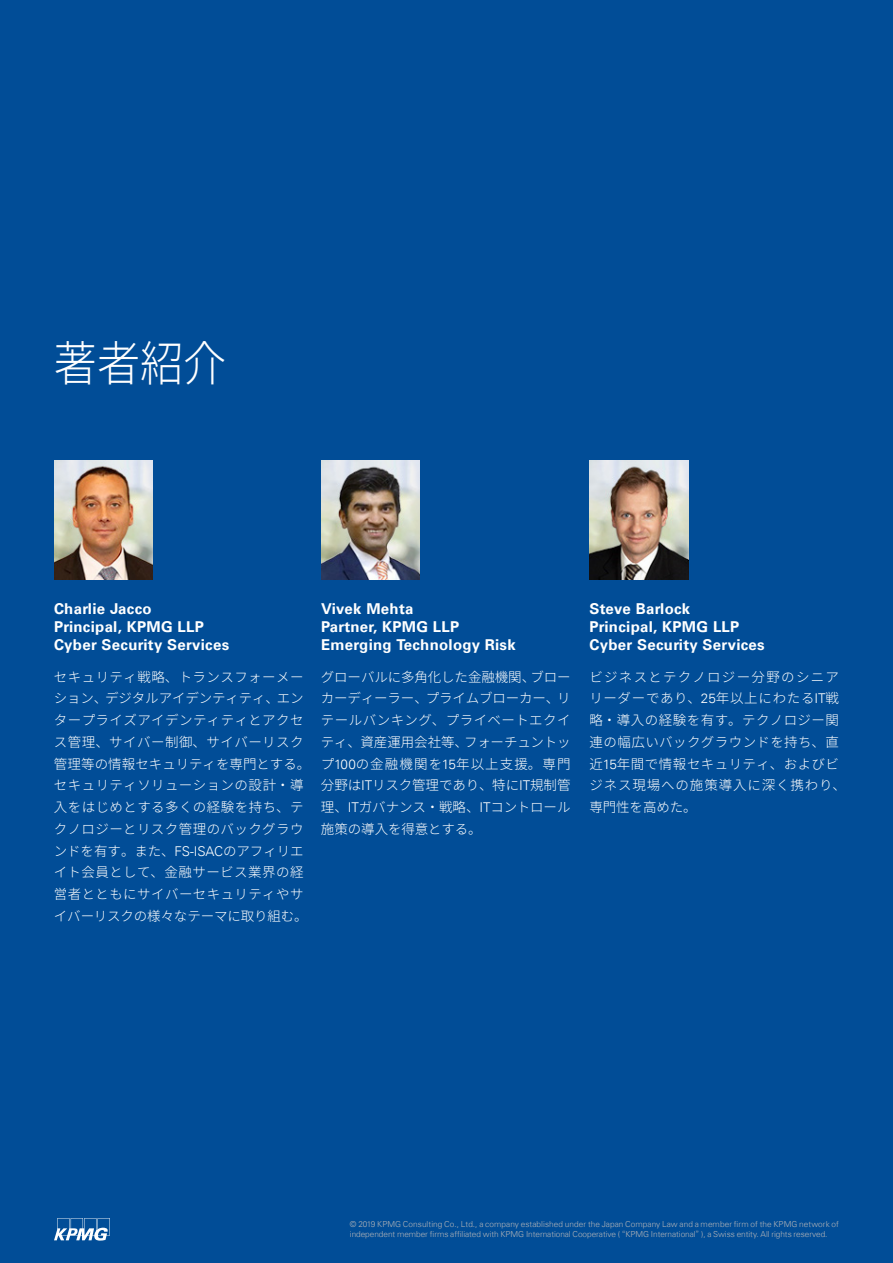
<style>
.page{position:relative;width:893px;height:1263px;background:#fff}
.page>*{position:absolute;margin:0;border:0;box-sizing:border-box;transform-origin:0 0}
.t1{font:300 48px "Noto Sans CJ Kjp";color:#fff;scale:.9 1}
.t2{font:700 15px/18px "Universfor KPMG";letter-spacing:.02em;color:#fff}
.t3{font:300 13.5px/21.8px "Noto Sans CJ Kjp";letter-spacing:.03em;color:#fff}
.t4{font:300 8.25px/10.5px "Universfor KPMG";letter-spacing:-.005em;color:#b2b3b7}
.s1{font-family:"Universfor KPMG"}
.s2{font-family:"Noto Sans CJ Kjp"}
</style>
<div class="page">
<div style="left:0;top:0;width:892px;height:1263px;background:#014d97"></div>
<img style="left:321px;top:461px;width:99px;height:119px">
<img style="left:589px;top:461px;width:99px;height:119px">
<img style="left:54px;top:461px;width:99px;height:119px">
<svg style="left:54px;top:1218px;width:56px;height:22px"></svg>
<h1 class="t1" style="left:54px;top:336px;width:193px">著者紹介</h1>
<p class="t2" style="left:54px;top:600px;width:177px">Charlie Jacco<br>Principal, KPMG LLP<br>Cyber Security Services</p>
<p class="t3" style="left:54px;top:666px;width:258px">セキュリティ戦略、トランスフォーメーション、デジタルアイデンティティ、エンタープライズアイデンティティとアクセス管理、サイバー制御、サイバーリスク管理等の情報セキュリティを専門とする。セキュリティソリューションの設計・導入をはじめとする多くの経験を持ち、テクノロジーとリスク管理のバックグラウンドを有す。また、<span class="s1">FS-ISAC</span>のアフィリエイト会員として、金融サービス業界の経営者とともにサイバーセキュリティやサイバーリスクの様々なテーマに取り組む。</p>
<p class="t2" style="left:321px;top:600px;width:196px">Vivek Mehta<br>Partner, KPMG LLP<br>Emerging Technology Risk</p>
<p class="t3" style="left:321px;top:666px;width:251px;text-align:justify">グローバルに多角化した金融機関、ブローカーディーラー、プライムブローカー、リテールバンキング、プライベートエクイティ、資産運用会社等、フォーチュントップ<span class="s1">100</span>の金融機関を<span class="s1">15</span>年以上支援。専門分野は<span class="s1">IT</span>リスク管理であり、特に<span class="s1">IT</span>規制管理、<span class="s1">IT</span>ガバナンス・戦略、<span class="s1">IT</span>コントロール施策の導入を得意とする。</p>
<p class="t2" style="left:589px;top:600px;width:177px">Steve Barlock<br>Principal, KPMG LLP<br>Cyber Security Services</p>
<p class="t3" style="left:589px;top:666px;width:258px">ビジネスとテクノロジー分野のシニアリーダーであり、<span class="s1">25</span>年以上にわたる<span class="s1">IT</span>戦略・導入の経験を有す。テクノロジー関連の幅広いバックグラウンドを持ち、直近<span class="s1">15</span>年間で情報セキュリティ、およびビジネス現場への施策導入に深く携わり、専門性を高めた。</p>
<p class="t4" style="left:350px;top:1219px;width:491px">© 2019 KPMG Consulting Co., Ltd., a company established under the Japan Company Law and a member firm of the KPMG network of independent member firms affiliated with KPMG International Cooperative ( <span class="s2">“</span>KPMG International<span class="s2">”</span> ), a Swiss entity. All rights reserved.</p>
</div>
